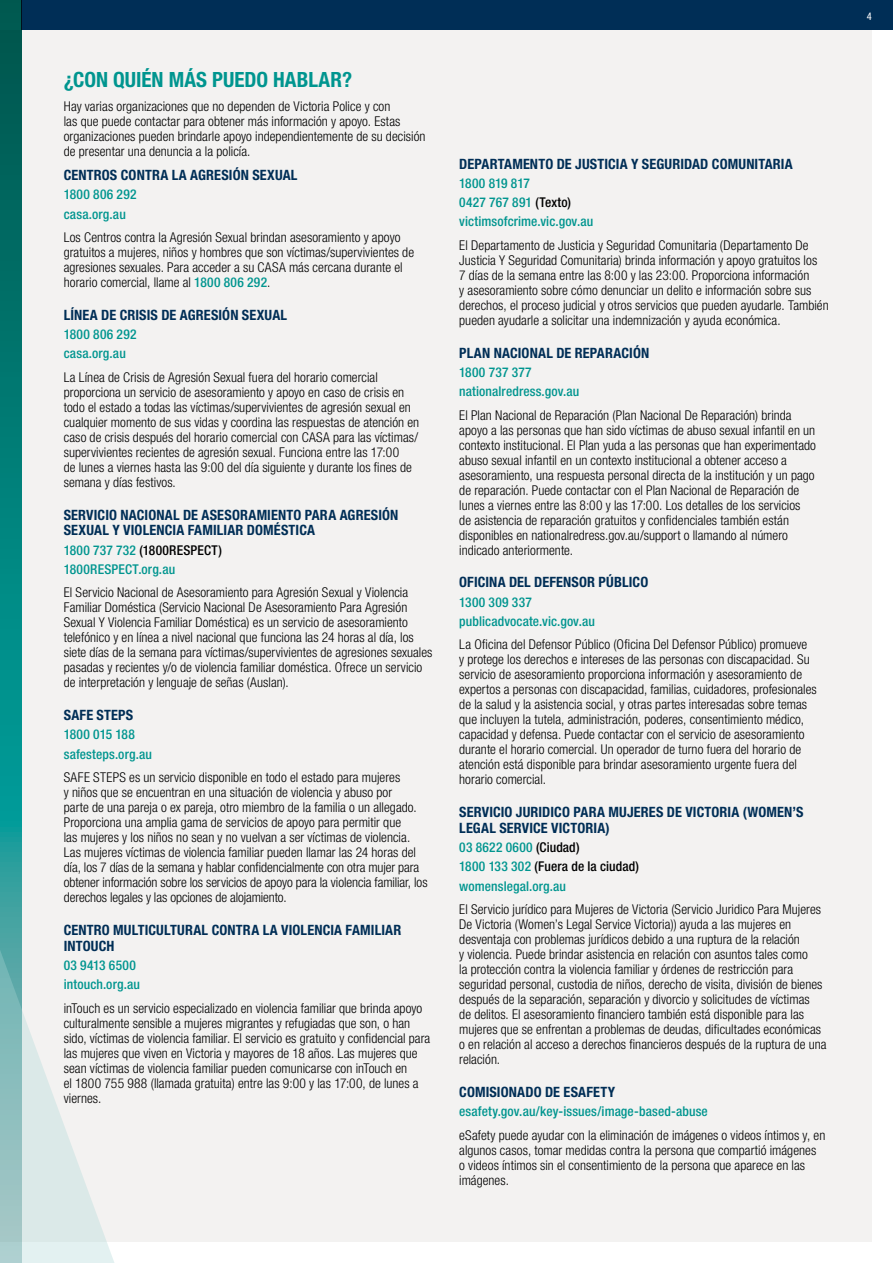
<style>
.page{position:relative;width:893px;height:1263px;background:#fff}
.page>*{position:absolute;margin:0;border:0;box-sizing:border-box;transform-origin:0 0}
.t1{font:700 condensed 21px "Helvetica Neue LT Std";color:#00958f}
.t2{font:700 condensed 14.25px/15.8px "Helvetica Neue LT Std";letter-spacing:.01em;color:#002e56}
.t3{font:300 condensed 13.5px/15px "Helvetica Neue LT Com";letter-spacing:.005em;color:#000}
.t4{font:500 condensed 13.5px/19.2px "Helvetica Neue LT Std";letter-spacing:.01em;color:#00958f}
.t5{font:condensed 10.5px "Helvetica Neue LT Std";color:#fff}
.s1{font-family:"Helvetica Neue LT Std";font-weight:500;color:#00958f}
.s2{color:#000}
</style>
<div class="page">
<div style="left:21px;top:0;width:872px;height:30px;background:#002e56"></div>
<div style="left:0;top:30px;width:872px;height:1212px;background:#f0efee"></div>
<svg style="left:0;top:0;width:21px;height:915px;background:#047d77"></svg>
<svg style="left:0;top:915px;width:114px;height:348px"></svg>
<h1 class="t1" style="left:64px;top:67px;width:290px">¿CON QUIÉN MÁS PUEDO HABLAR?</h1>
<p class="t3" style="left:64px;top:98px;width:363px">Hay varias organizaciones que no dependen de Victoria Police y con<br>las que puede contactar para obtener más información y apoyo. Estas organizaciones pueden brindarle apoyo independientemente de su decisión de presentar una denuncia a la policía.</p>
<p class="t2" style="left:64px;top:167px;width:235px">CENTROS CONTRA LA AGRESIÓN SEXUAL</p>
<p class="t4" style="left:64px;top:185px;width:74px">1800 806 292 casa.org.au</p>
<p class="t3" style="left:64px;top:230px;width:352px">Los Centros contra la Agresión Sexual brindan asesoramiento y apoyo gratuitos a mujeres, niños y hombres que son víctimas/supervivientes de agresiones sexuales. Para acceder a su CASA más cercana durante el horario comercial, llame al <span class="s1">1800 806 292</span>.</p>
<p class="t2" style="left:64px;top:307px;width:225px">LÍNEA DE CRISIS DE AGRESIÓN SEXUAL</p>
<p class="t4" style="left:64px;top:324px;width:74px">1800 806 292 casa.org.au</p>
<p class="t3" style="left:64px;top:369px;width:357px">La Línea de Crisis de Agresión Sexual fuera del horario comercial proporciona un servicio de asesoramiento y apoyo en caso de crisis en todo el estado a todas las víctimas/supervivientes de agresión sexual en cualquier momento de sus vidas y coordina las respuestas de atención en caso de crisis después del horario comercial con CASA para las víctimas/ supervivientes recientes de agresión sexual. Funciona entre las 17:00<br>de lunes a viernes hasta las 9:00 del día siguiente y durante los fines de semana y días festivos.</p>
<p class="t2" style="left:64px;top:506px;width:336px">SERVICIO NACIONAL DE ASESORAMIENTO PARA AGRESIÓN<br>SEXUAL Y VIOLENCIA FAMILIAR DOMÉSTICA</p>
<p class="t4" style="left:64px;top:540px;width:160px">1800 737 732 <span class="s2">(1800RESPECT)<br></span>1800RESPECT.org.au</p>
<p class="t3" style="left:64px;top:585px;width:370px">El Servicio Nacional de Asesoramiento para Agresión Sexual y Violencia Familiar Doméstica (Servicio Nacional De Asesoramiento Para Agresión Sexual Y Violencia Familiar Doméstica) es un servicio de asesoramiento telefónico y en línea a nivel nacional que funciona las 24 horas al día, los siete días de la semana para víctimas/supervivientes de agresiones sexuales pasadas y recientes y/o de violencia familiar doméstica. Ofrece un servicio de interpretación y lenguaje de señas (Auslan).</p>
<p class="t2" style="left:64px;top:707px;width:71px">SAFE STEPS</p>
<p class="t4" style="left:64px;top:725px;width:90px">1800 015 188 safesteps.org.au</p>
<p class="t3" style="left:64px;top:770px;width:365px">SAFE STEPS es un servicio disponible en todo el estado para mujeres<br>y niños que se encuentran en una situación de violencia y abuso por<br>parte de una pareja o ex pareja, otro miembro de la familia o un allegado.<br>Proporciona una amplia gama de servicios de apoyo para permitir que<br>las mujeres y los niños no sean y no vuelvan a ser víctimas de violencia.<br>Las mujeres víctimas de violencia familiar pueden llamar las 24 horas del día, los 7 días de la semana y hablar confidencialmente con otra mujer para obtener información sobre los servicios de apoyo para la violencia familiar, los derechos legales y las opciones de alojamiento.</p>
<p class="t2" style="left:64px;top:922px;width:339px">CENTRO MULTICULTURAL CONTRA LA VIOLENCIA FAMILIAR<br>INTOUCH</p>
<p class="t4" style="left:64px;top:955px;width:78px">03 9413 6500 intouch.org.au</p>
<p class="t3" style="left:64px;top:1000px;width:368px">inTouch es un servicio especializado en violencia familiar que brinda apoyo culturalmente sensible a mujeres migrantes y refugiadas que son, o han sido, víctimas de violencia familiar. El servicio es gratuito y confidencial para las mujeres que viven en Victoria y mayores de 18 años. Las mujeres que sean víctimas de violencia familiar pueden comunicarse con inTouch en<br>el 1800 755 988 (llamada gratuita) entre las 9:00 y las 17:00, de lunes a viernes.</p>
<p class="t2" style="left:459px;top:155px;width:335px">DEPARTAMENTO DE JUSTICIA Y SEGURIDAD COMUNITARIA</p>
<p class="t4" style="left:459px;top:173px;width:136px">1800 819 817<br>0427 767 891 <span class="s2">(Texto) </span>victimsofcrime.vic.gov.au</p>
<p class="t3" style="left:459px;top:237px;width:371px">El Departamento de Justicia y Seguridad Comunitaria (Departamento De Justicia Y Seguridad Comunitaria) brinda información y apoyo gratuitos los<br>7 días de la semana entre las 8:00 y las 23:00. Proporciona información<br>y asesoramiento sobre cómo denunciar un delito e información sobre sus derechos, el proceso judicial y otros servicios que pueden ayudarle. También pueden ayudarle a solicitar una indemnización y ayuda económica.</p>
<p class="t2" style="left:459px;top:344px;width:191px">PLAN NACIONAL DE REPARACIÓN</p>
<p class="t4" style="left:459px;top:362px;width:122px">1800 737 377 nationalredress.gov.au</p>
<p class="t3" style="left:459px;top:407px;width:358px">El Plan Nacional de Reparación (Plan Nacional De Reparación) brinda apoyo a las personas que han sido víctimas de abuso sexual infantil en un contexto institucional. El Plan yuda a las personas que han experimentado abuso sexual infantil en un contexto institucional a obtener acceso a asesoramiento, una respuesta personal directa de la institución y un pago de reparación. Puede contactar con el Plan Nacional de Reparación de lunes a viernes entre las 8:00 y las 17:00. Los detalles de los servicios<br>de asistencia de reparación gratuitos y confidenciales también están disponibles en nationalredress.gov.au/support o llamando al número indicado anteriormente.</p>
<p class="t2" style="left:459px;top:574px;width:191px">OFICINA DEL DEFENSOR PÚBLICO</p>
<p class="t4" style="left:459px;top:592px;width:137px">1300 309 337 publicadvocate.vic.gov.au</p>
<p class="t3" style="left:459px;top:637px;width:359px">La Oficina del Defensor Público (Oficina Del Defensor Público) promueve<br>y protege los derechos e intereses de las personas con discapacidad. Su servicio de asesoramiento proporciona información y asesoramiento de expertos a personas con discapacidad, familias, cuidadores, profesionales de la salud y la asistencia social, y otras partes interesadas sobre temas que incluyen la tutela, administración, poderes, consentimiento médico, capacidad y defensa. Puede contactar con el servicio de asesoramiento durante el horario comercial. Un operador de turno fuera del horario de atención está disponible para brindar asesoramiento urgente fuera del horario comercial.</p>
<p class="t2" style="left:459px;top:804px;width:346px">SERVICIO JURIDICO PARA MUJERES DE VICTORIA (WOMEN’S<br>LEGAL SERVICE VICTORIA)</p>
<p class="t4" style="left:459px;top:838px;width:181px">03 8622 0600 <span class="s2">(Ciudad)<br></span>1800 133 302 <span class="s2">(Fuera de la ciudad) </span>womenslegal.org.au</p>
<p class="t3" style="left:459px;top:902px;width:369px">El Servicio jurídico para Mujeres de Victoria (Servicio Juridico Para Mujeres De Victoria (Women’s Legal Service Victoria)) ayuda a las mujeres en desventaja con problemas jurídicos debido a una ruptura de la relación<br>y violencia. Puede brindar asistencia en relación con asuntos tales como<br>la protección contra la violencia familiar y órdenes de restricción para seguridad personal, custodia de niños, derecho de visita, división de bienes después de la separación, separación y divorcio y solicitudes de víctimas<br>de delitos. El asesoramiento financiero también está disponible para las mujeres que se enfrentan a problemas de deudas, dificultades económicas o en relación al acceso a derechos financieros después de la ruptura de una relación.</p>
<p class="t2" style="left:459px;top:1084px;width:157px">COMISIONADO DE ESAFETY</p>
<p class="t4" style="left:459px;top:1102px;width:250px">esafety.gov.au/key-issues/image-based-abuse</p>
<p class="t3" style="left:459px;top:1127px;width:368px">eSafety puede ayudar con la eliminación de imágenes o videos íntimos y, en algunos casos, tomar medidas contra la persona que compartió imágenes o videos íntimos sin el consentimiento de la persona que aparece en las imágenes.</p>
<p class="t5" style="left:867px;top:10px;width:7px">4</p>
</div>
